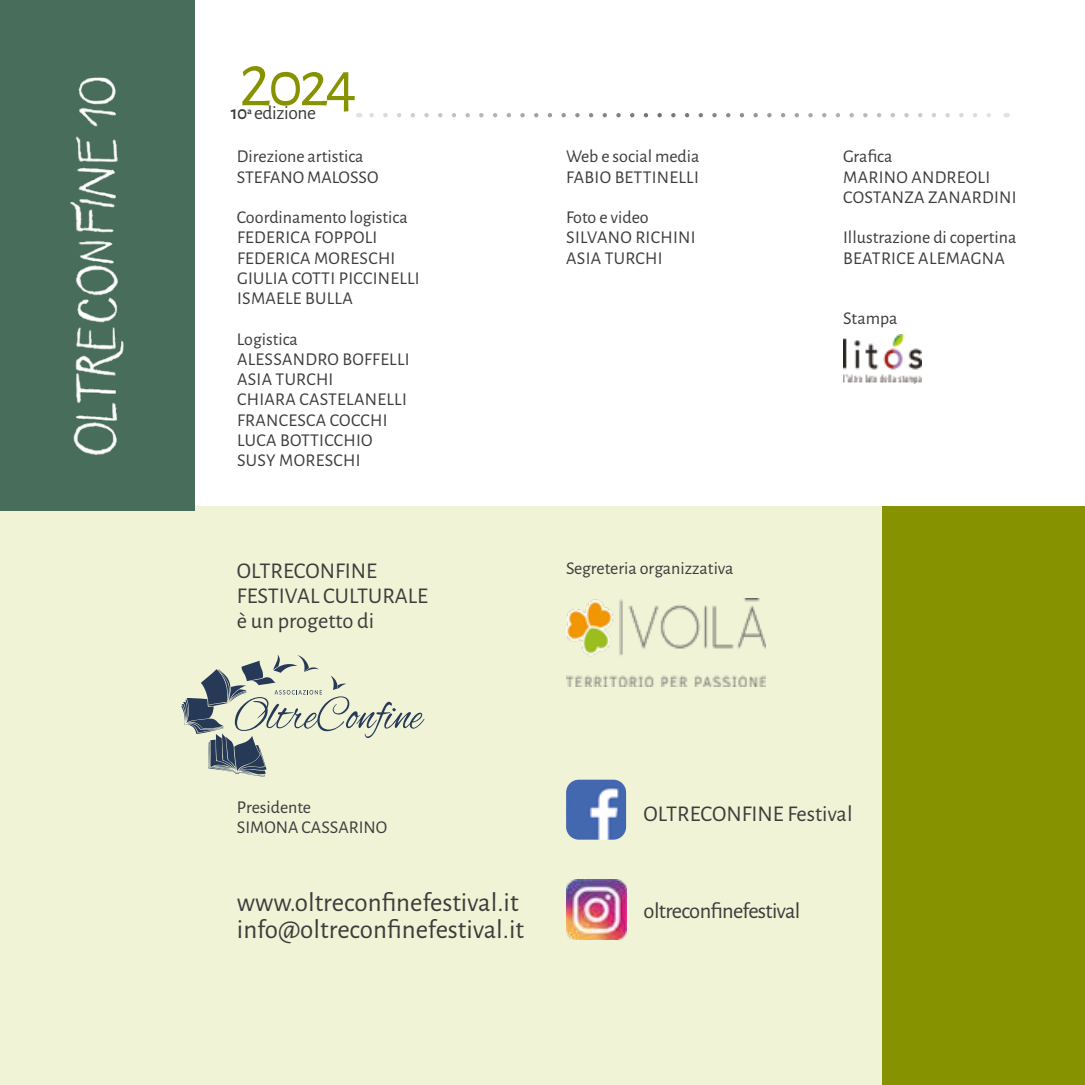
<style>
.page{position:relative;width:1085px;height:1085px;background:#fff}
.page>*{position:absolute;margin:0;border:0;box-sizing:border-box;transform-origin:0 0}
.t1{font:66.15px "Alegreya Sans";color:#879200}
.t2{font:27px/27px "Alegreya Sans";color:#3c3c3b}
.t3{font:22.5px/24.8px "Alegreya Sans";color:#3c3c3b}
.t4{font:22.5px "Alegreya Sans";letter-spacing:-.03em;color:#3c3c3b}
.t5{font:19.35px "Alegreya Sans";letter-spacing:-.02em;color:#3c3c3b}
.t6{font:18px/20.2px "Alegreya Sans";letter-spacing:.015em;color:#3c3c3b}
.s1{font-weight:500}
.s2{font-weight:500;font-size:14.62px}
</style>
<div class="page">
<div style="left:0;top:506px;width:881px;height:578px;background:#f1f3d7"></div>
<div style="left:0;top:0;width:195px;height:510px;background:#486e5b"></div>
<div style="left:881px;top:506px;width:203px;height:578px;background:#879200"></div>
<img style="left:566px;top:598px;width:199px;height:88px">
<img style="left:566px;top:779px;width:60px;height:60px">
<img style="left:566px;top:879px;width:60px;height:60px">
<svg style="left:181px;top:654px;width:243px;height:122px"></svg>
<svg style="left:371px;top:113px;width:620px;height:4px"></svg>
<img style="left:843px;top:334px;width:77px;height:49px">
<img style="left:70px;top:78px;width:54px;height:377px">
<h1 class="t1" style="left:239px;top:39px;width:119px">2024</h1>
<p class="t5" style="left:231px;top:100px;width:87px"><span class="s1">10</span><span class="s2">ª</span> edizione</p>
<p class="t6" style="left:237px;top:145px;width:143px">Direzione artistica<br>STEFANO MALOSSO</p>
<p class="t6" style="left:237px;top:206px;width:184px">Coordinamento logistica<br>FEDERICA FOPPOLI<br>FEDERICA MORESCHI<br>GIULIA COTTI PICCINELLI<br>ISMAELE BULLA</p>
<p class="t6" style="left:237px;top:328px;width:174px">Logistica<br>ALESSANDRO BOFFELLI<br>ASIA TURCHI<br>CHIARA CASTELANELLI<br>FRANCESCA COCCHI<br>LUCA BOTTICCHIO<br>SUSY MORESCHI</p>
<p class="t3" style="left:237px;top:557px;width:193px">OLTRECONFINE<br>FESTIVAL CULTURALE è un progetto di</p>
<p class="t6" style="left:237px;top:795px;width:152px">Presidente<br>SIMONA CASSARINO</p>
<p class="t6" style="left:566px;top:145px;width:135px">Web e social media<br>FABIO BETTINELLI</p>
<p class="t6" style="left:566px;top:206px;width:131px">Foto e video<br>SILVANO RICHINI<br>ASIA TURCHI</p>
<p class="t6" style="left:566px;top:557px;width:169px">Segreteria organizzativa</p>
<p class="t6" style="left:843px;top:145px;width:175px">Grafica<br>MARINO ANDREOLI<br>COSTANZA ZANARDINI</p>
<p class="t6" style="left:843px;top:226px;width:175px">Illustrazione di copertina<br>BEATRICE ALEMAGNA</p>
<p class="t6" style="left:843px;top:307px;width:56px">Stampa</p>
<p class="t3" style="left:643px;top:800px;width:210px">OLTRECONFINE Festival</p>
<h2 class="t2" style="left:237px;top:887px;width:289px">www.oltreconfinefestival.it info@oltreconfinefestival.it</h2>
<p class="t4" style="left:643px;top:895px;width:158px">oltreconfinefestival</p>
</div>
